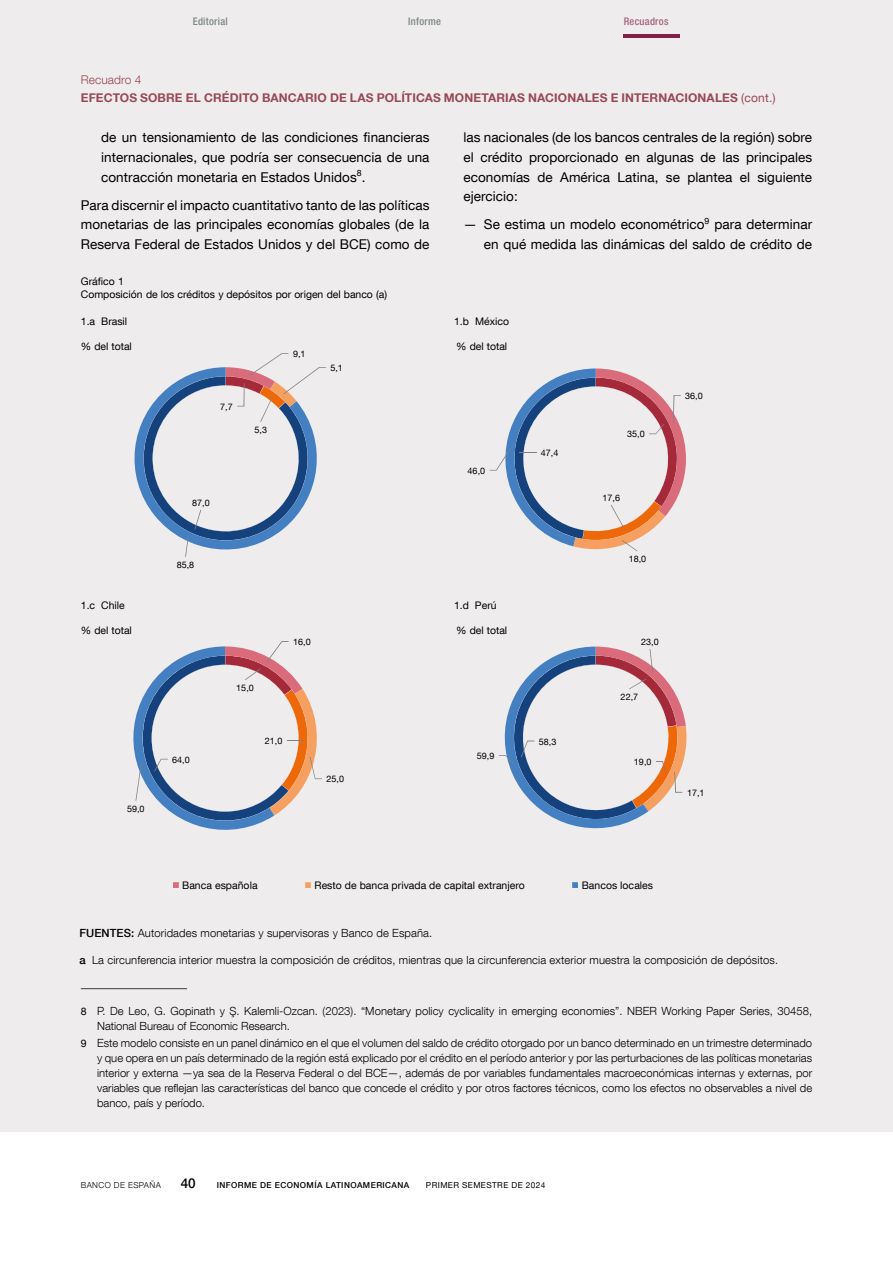
<style>
.page{position:relative;width:893px;height:1263px;background:#fff}
.page>*{position:absolute;margin:0;border:0;box-sizing:border-box;transform-origin:0 0}
.Texto_recuadro{font:13.5px/19.5px "Bd E Neue Helvetica";letter-spacing:.005em;color:#000;text-align:justify}
.t1{font:500 13.5px "Bd E Neue Helvetica";color:#000}
.t2{font:700 12px "Bd E Neue Helvetica";letter-spacing:.01em;color:#984856}
.Numero_recuadro{font:300 12px "Bd E Neue Helvetica";letter-spacing:.005em;color:#984856}
.Citas_recuadro{font:300 11.25px/15px "Bd E Neue Helvetica";letter-spacing:.005em;color:#000}
.t3{font:10.5px/12.6px "Bd E Neue Helvetica";color:#000}
.t4{font:500 condensed 10.5px "Bd E Neue Helvetica";letter-spacing:.025em;color:#7a8785}
.t5{font:500 condensed 10.5px "Bd E Neue Helvetica";letter-spacing:.025em;color:#a6627e}
.t6{font:9px "Bd E Neue Helvetica";letter-spacing:.005em;color:#000}
.t7{font:500 8.25px "Bd E Neue Helvetica";letter-spacing:.05em;color:#000}
.t8{font:8.25px "Bd E Neue Helvetica";letter-spacing:.05em;color:#000}
.t9{font:300 8.25px "Bd E Neue Helvetica";letter-spacing:.05em;color:#000}
.s1{font-weight:400}
.s2{font-weight:500}
.s3{font-weight:400;font-size:10.5px}
</style>
<div class="page">
<div style="left:0;top:0;width:893px;height:1131px;background:#efeced"></div>
<svg style="left:134px;top:353px;width:192px;height:204px"></svg>
<svg style="left:490px;top:368px;width:196px;height:184px"></svg>
<svg style="left:133px;top:641px;width:189px;height:189px"></svg>
<svg style="left:498px;top:646px;width:189px;height:183px"></svg>
<svg style="left:173px;top:882px;width:5px;height:6px"></svg>
<svg style="left:305px;top:882px;width:6px;height:6px"></svg>
<svg style="left:572px;top:882px;width:6px;height:6px"></svg>
<hr style="left:81px;top:988px;width:106px;height:1px;background:#3c3c3b">
<hr style="left:624px;top:34px;width:56px;height:4px;background:#801f47">
<p class="t4" style="left:193px;top:15px;width:37px">Editorial</p>
<p class="t4" style="left:408px;top:15px;width:34px">Informe</p>
<p class="t5" style="left:624px;top:15px;width:46px">Recuadros</p>
<p class="Numero_recuadro" style="left:81px;top:72px;width:62px">Recuadro 4</p>
<h1 class="t2" style="left:81px;top:90px;width:696px">EFECTOS SOBRE EL CRÉDITO BANCARIO DE LAS POLÍTICAS MONETARIAS NACIONALES E INTERNACIONALES <span class="s1">(cont.)</span></h1>
<p class="Texto_recuadro" style="left:101px;top:128px;width:330px">de un tensionamiento de las condiciones financieras internacionales, que podría ser consecuencia de una contracción monetaria en Estados Unidos<sup>8</sup>.</p>
<p class="Texto_recuadro" style="left:81px;top:195px;width:350px">Para discernir el impacto cuantitativo tanto de las políticas monetarias de las principales economías globales (de la Reserva Federal de Estados Unidos y del BCE) como de</p>
<p class="Texto_recuadro" style="left:463px;top:128px;width:350px">las nacionales (de los bancos centrales de la región) sobre el crédito proporcionado en algunas de las principales economías de América Latina, se plantea el siguiente ejercicio:</p>
<p class="Texto_recuadro" style="left:463px;top:214px;width:350px;text-align:right">— Se estima un modelo econométrico<sup>9</sup> para determinar en qué medida las dinámicas del saldo de crédito de</p>
<p class="t3" style="left:81px;top:275px;width:308px">Gráfico 1<br>Composición de los créditos y depósitos por origen del banco (a)</p>
<p class="t3" style="left:81px;top:315px;width:48px">1.a Brasil</p>
<p class="t3" style="left:81px;top:340px;width:52px">% del total</p>
<p class="t3" style="left:81px;top:599px;width:45px">1.c Chile</p>
<p class="t3" style="left:81px;top:624px;width:52px">% del total</p>
<p class="t6" style="left:127px;top:803px;width:19px">59,0</p>
<p class="t6" style="left:220px;top:401px;width:14px">7,7</p>
<p class="t6" style="left:254px;top:424px;width:14px">5,3</p>
<p class="t6" style="left:192px;top:497px;width:19px">87,0</p>
<p class="t6" style="left:177px;top:559px;width:19px">85,8</p>
<p class="t6" style="left:293px;top:348px;width:14px">9,1</p>
<p class="t6" style="left:330px;top:362px;width:14px">5,1</p>
<p class="t6" style="left:172px;top:754px;width:19px">64,0</p>
<p class="t6" style="left:236px;top:682px;width:19px">15,0</p>
<p class="t6" style="left:293px;top:636px;width:19px">16,0</p>
<p class="t6" style="left:265px;top:735px;width:19px">21,0</p>
<p class="t6" style="left:326px;top:774px;width:19px">25,0</p>
<p class="t3" style="left:454px;top:315px;width:56px">1.b México</p>
<p class="t3" style="left:456px;top:340px;width:52px">% del total</p>
<p class="t6" style="left:468px;top:465px;width:19px">46,0</p>
<p class="t6" style="left:541px;top:447px;width:19px">47,4</p>
<p class="t3" style="left:454px;top:599px;width:44px">1.d Perú</p>
<p class="t3" style="left:456px;top:624px;width:52px">% del total</p>
<p class="t6" style="left:477px;top:750px;width:19px">59,9</p>
<p class="t6" style="left:539px;top:736px;width:19px">58,3</p>
<p class="t6" style="left:627px;top:429px;width:19px">35,0</p>
<p class="t6" style="left:602px;top:492px;width:19px">17,6</p>
<p class="t6" style="left:629px;top:553px;width:19px">18,0</p>
<p class="t6" style="left:685px;top:390px;width:19px">36,0</p>
<p class="t6" style="left:641px;top:636px;width:19px">23,0</p>
<p class="t6" style="left:621px;top:691px;width:19px">22,7</p>
<p class="t6" style="left:634px;top:756px;width:19px">19,0</p>
<p class="t6" style="left:687px;top:787px;width:19px">17,1</p>
<p class="t3" style="left:182px;top:879px;width:77px">Banca española</p>
<p class="t3" style="left:314px;top:879px;width:212px">Resto de banca privada de capital extranjero</p>
<p class="t3" style="left:582px;top:879px;width:73px">Bancos locales</p>
<p class="Citas_recuadro" style="left:79px;top:925px;width:354px"><span class="s2">FUENTES:</span> Autoridades monetarias y supervisoras y Banco de España.</p>
<p class="Citas_recuadro" style="left:79px;top:952px;width:700px"><span class="s2">a</span> La circunferencia interior muestra la composición de créditos, mientras que la circunferencia exterior muestra la composición de depósitos.</p>
<p class="Citas_recuadro" style="left:97px;top:1003px;width:717px;text-indent:-16px"><span class="s3">8</span> P. De Leo, G. Gopinath y Ş. Kalemli-Ozcan. (2023). “Monetary policy cyclicality in emerging economies”. NBER Working Paper Series, 30458,<br>National Bureau of Economic Research.</p>
<p class="Citas_recuadro" style="left:97px;top:1035px;width:717px;text-align:justify;text-indent:-16px"><span class="s3">9</span> Este modelo consiste en un panel dinámico en el que el volumen del saldo de crédito otorgado por un banco determinado en un trimestre determinado y que opera en un país determinado de la región está explicado por el crédito en el período anterior y por las perturbaciones de las políticas monetarias interior y externa —ya sea de la Reserva Federal o del BCE—, además de por variables fundamentales macroeconómicas internas y externas, por variables que reflejan las características del banco que concede el crédito y por otros factores técnicos, como los efectos no observables a nivel de banco, país y período.</p>
<p class="t9" style="left:81px;top:1180px;width:82px">BANCO DE ESPAÑA</p>
<p class="t1" style="left:181px;top:1175px;width:16px">40</p>
<p class="t7" style="left:217px;top:1180px;width:194px">INFORME DE ECONOMÍA LATINOAMERICANA</p>
<p class="t8" style="left:426px;top:1180px;width:121px">PRIMER SEMESTRE DE 2024</p>
</div>
